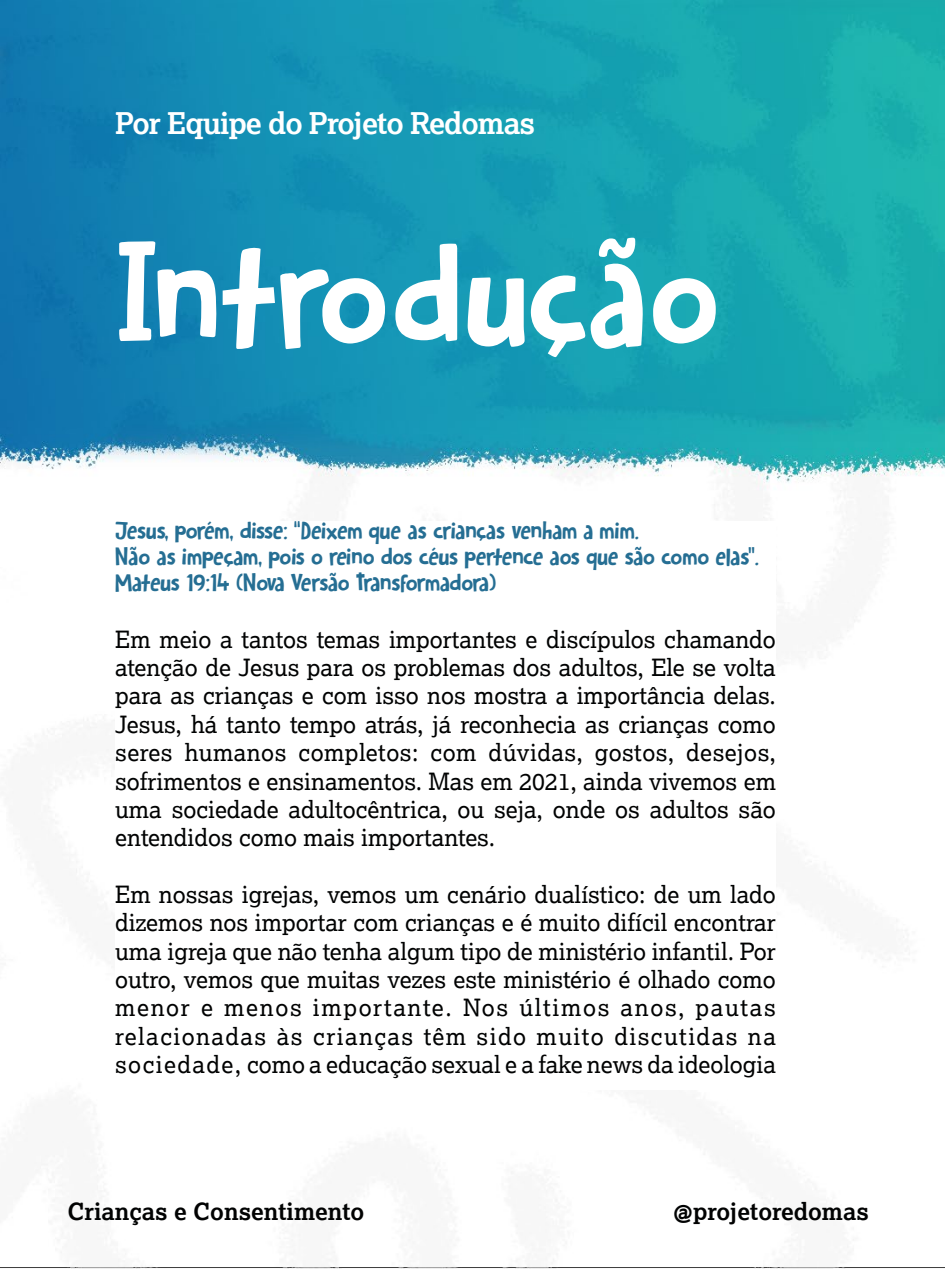
<style>
.page{position:relative;width:945px;height:1269px;background:#fff}
.page>*{position:absolute;margin:0;border:0;box-sizing:border-box;transform-origin:0 0}
.t1{font:129.5px "DK Hobgoblin";letter-spacing:-.01em;color:#fff}
.t2{font:700 29.75px "Lexia";letter-spacing:-.03em;color:#fff}
.t3{font:23.62px/28.3px "Lexia";color:#010202;text-align:justify}
.t4{font:700 23.62px "Lexia";color:#010202}
.t5{font:21.88px/26.2px "DK Hobgoblin";letter-spacing:-.025em;color:#256e93}
</style>
<div class="page">
<img style="left:0;top:0;width:945px;height:1269px">
<div style="left:115px;top:521px;width:661px;height:568px;background:#fff"></div>
<p class="t2" style="left:115px;top:104px;width:422px">Por Equipe do Projeto Redomas</p>
<h1 class="t1" style="left:115px;top:203px;width:606px">Introdução</h1>
<p class="t5" style="left:115px;top:516px;width:645px">Jesus, porém, disse: “Deixem que as crianças venham a mim.<br>Não as impeçam, pois o reino dos céus pertence aos que são como elas”.<br>Mateus 19:14 (Nova Versão Transformadora)</p>
<p class="t3" style="left:115px;top:624px;width:662px">Em meio a tantos temas importantes e discípulos chamando atenção de Jesus para os problemas dos adultos, Ele se volta para as crianças e com isso nos mostra a importância delas.<br>Jesus, há tanto tempo atrás, já reconhecia as crianças como seres humanos completos: com dúvidas, gostos, desejos, sofrimentos e ensinamentos. Mas em 2021, ainda vivemos em uma sociedade adultocêntrica, ou seja, onde os adultos são entendidos como mais importantes.</p>
<p class="t3" style="left:115px;top:879px;width:662px">Em nossas igrejas, vemos um cenário dualístico: de um lado dizemos nos importar com crianças e é muito difícil encontrar uma igreja que não tenha algum tipo de ministério infantil. Por outro, vemos que muitas vezes este ministério é olhado como menor e menos importante. Nos últimos anos, pautas relacionadas às crianças têm sido muito discutidas na sociedade, como a educação sexual e a fake news da ideologia</p>
<p class="t4" style="left:67px;top:1196px;width:299px">Crianças e Consentimento</p>
<p class="t4" style="left:673px;top:1196px;width:197px">@projetoredomas</p>
</div>
